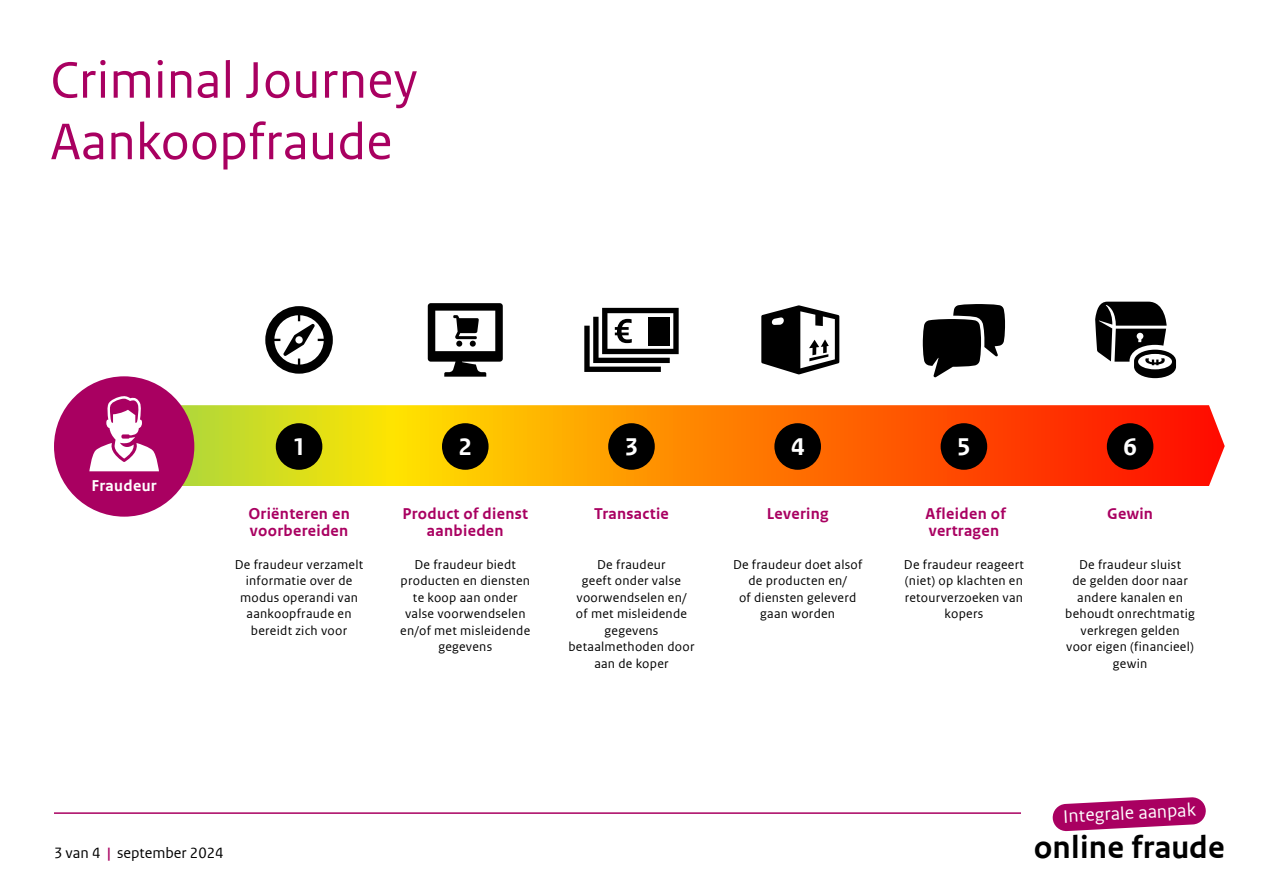
<style>
.page{position:relative;width:1263px;height:893px;background:#fff}
.page>*{position:absolute;margin:0;border:0;box-sizing:border-box;transform-origin:0 0}
.t1{font:54px/61.5px "Rijksoverheid Sans Web Text";color:#a90061}
.t2{font:700 33.15px "Rijksoverheid Sans Web Text";letter-spacing:.01em;color:#000}
.t3{font:700 25.5px "Rijksoverheid Sans Web Text";color:#fff}
.t4{font:19.05px "Rijksoverheid Sans Web Text";color:#fff}
.t5{font:700 16.5px/16.5px "Rijksoverheid Sans Web Text";letter-spacing:.02em;color:#a90061}
.t6{font:700 16.5px "Rijksoverheid Sans Web Text";letter-spacing:.02em;color:#fff}
.t7{font:15.75px "Rijksoverheid Sans Web Text";color:#000}
.t8{font:13.5px/16.5px "Rijksoverheid Sans Web Text";letter-spacing:.02em;color:#000;text-align:center}
.s1{font-weight:700;color:#a90061}
</style>
<div class="page">
<svg style="left:181px;top:405px;width:1044px;height:81px;background:#f68708"></svg>
<div style="left:941px;top:423px;width:46px;height:47px;background:#000;border-radius:50%"></div>
<div style="left:1107px;top:423px;width:46px;height:47px;background:#000;border-radius:50%"></div>
<div style="left:774px;top:423px;width:47px;height:47px;background:#000;border-radius:50%"></div>
<div style="left:608px;top:423px;width:47px;height:47px;background:#000;border-radius:50%"></div>
<div style="left:442px;top:423px;width:47px;height:47px;background:#000;border-radius:50%"></div>
<div style="left:276px;top:423px;width:46px;height:47px;background:#000;border-radius:50%"></div>
<svg style="left:1052px;top:797px;width:154px;height:34px"></svg>
<hr style="left:54px;top:812px;width:967px;height:2px;background:#a90061">
<div style="left:54px;top:376px;width:140px;height:141px;background:#a90061;border-radius:50%"></div>
<svg style="left:265px;top:306px;width:68px;height:68px"></svg>
<svg style="left:584px;top:308px;width:95px;height:64px"></svg>
<svg style="left:89px;top:396px;width:70px;height:75px"></svg>
<svg style="left:428px;top:303px;width:75px;height:74px"></svg>
<svg style="left:761px;top:305px;width:78px;height:69px"></svg>
<svg style="left:923px;top:304px;width:82px;height:74px"></svg>
<svg style="left:1095px;top:302px;width:81px;height:76px"></svg>
<h1 class="t1" style="left:50px;top:49px;width:369px">Criminal Journey<br>Aankoopfraude</h1>
<p class="t6" style="left:92px;top:476px;width:67px">Fraudeur</p>
<h3 class="t3" style="left:292px;top:433px;width:15px">1</h3>
<h3 class="t3" style="left:459px;top:433px;width:15px">2</h3>
<h3 class="t3" style="left:625px;top:433px;width:15px">3</h3>
<h3 class="t3" style="left:791px;top:433px;width:15px">4</h3>
<h3 class="t3" style="left:957px;top:433px;width:15px">5</h3>
<h3 class="t3" style="left:1123px;top:433px;width:15px">6</h3>
<p class="t5" style="left:248px;top:506px;width:103px">Oriënteren en voorbereiden</p>
<p class="t8" style="left:235px;top:556px;width:130px">De fraudeur verzamelt informatie over de modus operandi van aankoopfraude en bereidt zich voor</p>
<p class="t5" style="left:402px;top:506px;width:127px;text-align:center">Product of dienst aanbieden</p>
<p class="t8" style="left:400px;top:556px;width:132px">De fraudeur biedt producten en diensten te koop aan onder valse voorwendselen en/of met misleidende gegevens</p>
<p class="t5" style="left:594px;top:506px;width:76px">Transactie</p>
<p class="t8" style="left:568px;top:556px;width:128px">De fraudeur<br>geeft onder valse voorwendselen en/<br>of met misleidende gegevens betaalmethoden door aan de koper</p>
<p class="t5" style="left:767px;top:506px;width:63px">Levering</p>
<p class="t8" style="left:733px;top:556px;width:131px">De fraudeur doet alsof de producten en/<br>of diensten geleverd gaan worden</p>
<p class="t5" style="left:925px;top:506px;width:82px">Afleiden of vertragen</p>
<p class="t8" style="left:904px;top:556px;width:122px">De fraudeur reageert (niet) op klachten en retourverzoeken van kopers</p>
<p class="t5" style="left:1107px;top:506px;width:47px">Gewin</p>
<p class="t8" style="left:1065px;top:556px;width:131px">De fraudeur sluist<br>de gelden door naar andere kanalen en behoudt onrechtmatig verkregen gelden<br>voor eigen (financieel) gewin</p>
<p class="t7" style="left:54px;top:844px;width:171px">3 van 4 <span class="s1">|</span> september 2024</p>
<h3 class="t4" style="left:1062px;top:805px;width:134px;rotate:-3deg">Integrale aanpak</h3>
<h2 class="t2" style="left:1034px;top:828px;width:192px">online fraude</h2>
</div>
